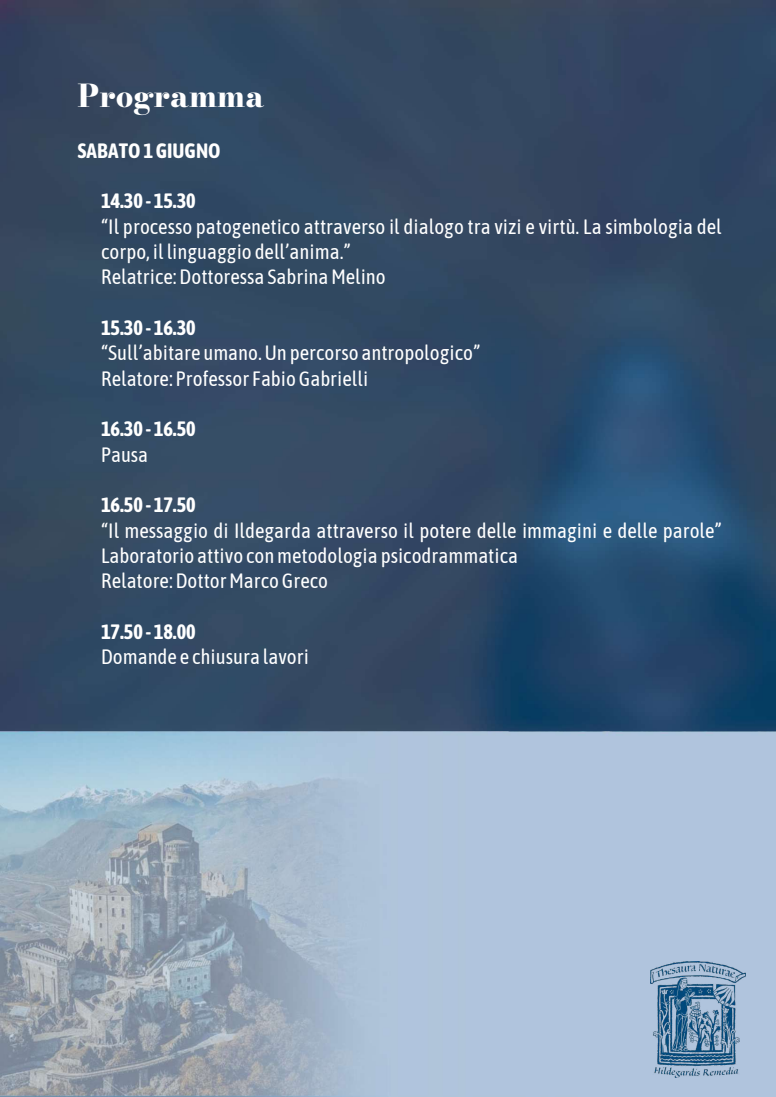
<style>
.page{position:relative;width:776px;height:1097px;background:#fff}
.page>*{position:absolute;margin:0;border:0;box-sizing:border-box;transform-origin:0 0}
.t1{font:800 31.12px "Bodoni Moda";color:#fff}
.t2{font:20.69px/25.3px "Asap Condensed";color:#fff}
.t3{font:700 20.69px "Asap Condensed";color:#fff}
</style>
<div class="page">
<img style="left:0;top:730px;width:775px;height:366px">
<img style="left:0;top:0;width:775px;height:730px">
<img style="left:650px;top:961px;width:95px;height:116px">
<h1 class="t1" style="left:78px;top:72px;width:188px">Programma</h1>
<p class="t3" style="left:78px;top:138px;width:144px">SABATO1GIUGNO</p>
<p class="t3" style="left:101px;top:189px;width:96px">14.30 - 15.30</p>
<p class="t2" style="left:101px;top:214px;width:622px">“Il processo patogenetico attraverso il dialogo tra vizi e virtù. La simbologia del corpo, il linguaggio dell’anima.”<br>Relatrice:Dottoressa SabrinaMelino</p>
<p class="t3" style="left:101px;top:316px;width:96px">15.30 - 16.30</p>
<p class="t2" style="left:101px;top:340px;width:380px">“Sull’abitare umano.Un percorso antropologico”<br>Relatore: Professor FabioGabrielli</p>
<p class="t3" style="left:101px;top:417px;width:96px">16.30 - 16.50</p>
<p class="t2" style="left:101px;top:441px;width:49px">Pausa</p>
<p class="t3" style="left:101px;top:493px;width:96px">16.50 - 17.50</p>
<p class="t2" style="left:101px;top:517px;width:622px">“Il messaggio di Ildegarda attraverso il potere delle immagini e delle parole”<br>Laboratorio attivo conmetodologia psicodrammatica<br>Relatore:DottorMarcoGreco</p>
<p class="t3" style="left:101px;top:619px;width:96px">17.50 - 18.00</p>
<p class="t2" style="left:101px;top:644px;width:209px">Domande e chiusura lavori</p>
</div>
